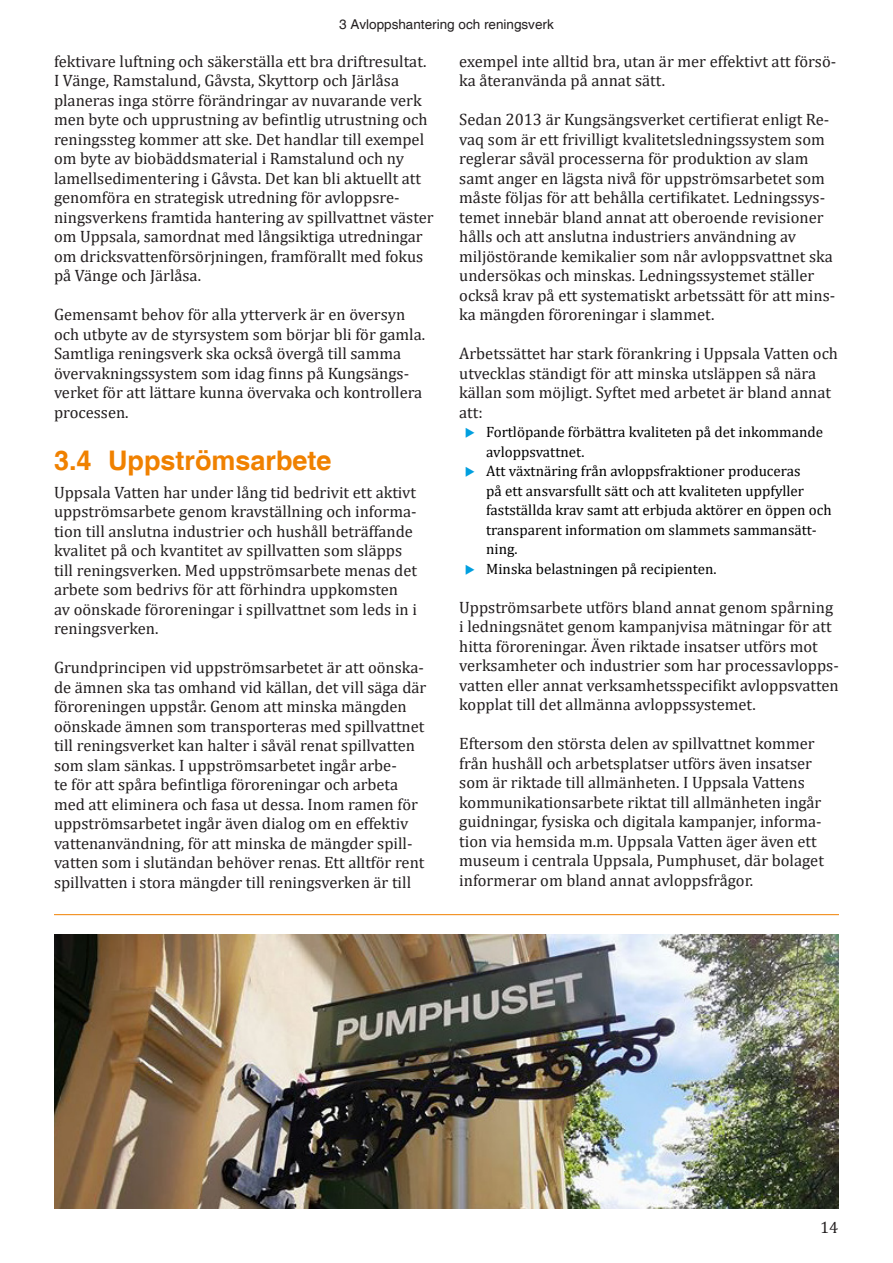
<style>
.page{position:relative;width:893px;height:1263px;background:#fff}
.page>*{position:absolute;margin:0;border:0;box-sizing:border-box;transform-origin:0 0}
.Rubrik_2{font:700 27px "Helvetica";color:#f08100}
.BRÖD{font:16.5px/19.5px "Cambria";color:#231f20}
.t1{font:15px/19.5px "Cambria";color:#000}
.Huvudfot{font:13.5px "Helvetica";color:#231f20}
</style>
<div class="page">
<hr style="left:54px;top:914px;width:785px;height:1px;background:#f08100">
<img style="left:54px;top:934px;width:785px;height:275px">
<p class="Huvudfot" style="left:339px;top:16px;width:216px">3 Avloppshantering och reningsverk</p>
<p class="BRÖD" style="left:54px;top:51px;width:374px">fektivare luftning och säkerställa ett bra driftresultat.</p>
<p class="BRÖD" style="left:54px;top:71px;width:381px">I Vänge, Ramstalund, Gåvsta, Skyttorp och Järlåsa planeras inga större förändringar av nuvarande verk men byte och upprustning av befintlig utrustning och reningssteg kommer att ske. Det handlar till exempel om byte av biobäddsmaterial i Ramstalund och ny lamellsedimentering i Gåvsta. Det kan bli aktuellt att genomföra en strategisk utredning för avloppsre&shy;ningsverkens framtida hantering av spillvattnet väster om Uppsala, samordnat med långsiktiga utredningar om dricksvattenförsörjningen, framförallt med fokus på Vänge och Järlåsa.</p>
<p class="BRÖD" style="left:54px;top:305px;width:373px">Gemensamt behov för alla ytterverk är en översyn och utbyte av de styrsystem som börjar bli för gamla.<br>Samtliga reningsverk ska också övergå till samma övervakningssystem som idag finns på Kungsängs&shy;verket för att lättare kunna övervaka och kontrollera processen.</p>
<p class="Rubrik_2" style="left:54px;top:444px;width:279px">3.4 Uppströmsarbete</p>
<p class="BRÖD" style="left:54px;top:482px;width:365px">Uppsala Vatten har under lång tid bedrivit ett aktivt uppströmsarbete genom kravställning och informa&shy;tion till anslutna industrier och hushåll beträffande kvalitet på och kvantitet av spillvatten som släpps till reningsverken. Med uppströmsarbete menas det arbete som bedrivs för att förhindra uppkomsten av oönskade föroreningar i spillvattnet som leds in i reningsverken.</p>
<p class="BRÖD" style="left:54px;top:658px;width:374px">Grundprincipen vid uppströmsarbetet är att oönska&shy;de ämnen ska tas omhand vid källan, det vill säga där föroreningen uppstår. Genom att minska mängden oönskade ämnen som transporteras med spillvattnet till reningsverket kan halter i såväl renat spillvatten som slam sänkas. I uppströmsarbetet ingår arbe-<br>te för att spåra befintliga föroreningar och arbeta med att eliminera och fasa ut dessa. Inom ramen för uppströmsarbetet ingår även dialog om en effektiv vattenanvändning, för att minska de mängder spill&shy;vatten som i slutändan behöver renas. Ett alltför rent spillvatten i stora mängder till reningsverken är till</p>
<p class="BRÖD" style="left:459px;top:51px;width:379px">exempel inte alltid bra, utan är mer effektivt att försö&shy;ka återanvända på annat sätt.</p>
<p class="BRÖD" style="left:459px;top:110px;width:378px">Sedan 2013 är Kungsängsverket certifierat enligt Re&shy;vaq som är ett frivilligt kvalitetsledningssystem som reglerar såväl processerna för produktion av slam samt anger en lägsta nivå för uppströmsarbetet som måste följas för att behålla certifikatet. Ledningssys&shy;temet innebär bland annat att oberoende revisioner hålls och att anslutna industriers användning av miljöstörande kemikalier som når avloppsvattnet ska undersökas och minskas. Ledningssystemet ställer också krav på ett systematiskt arbetssätt för att mins&shy;ka mängden föroreningar i slammet.</p>
<p class="BRÖD" style="left:459px;top:344px;width:380px">Arbetssättet har stark förankring i Uppsala Vatten och utvecklas ständigt för att minska utsläppen så nära källan som möjligt. Syftet med arbetet är bland annat att:</p>
<p class="t1" style="left:486px;top:422px;width:338px">Fortlöpande förbättra kvaliteten på det inkommande avloppsvattnet.</p>
<p class="t1" style="left:486px;top:461px;width:347px">Att växtnäring från avloppsfraktioner produceras<br>på ett ansvarsfullt sätt och att kvaliteten uppfyller fastställda krav samt att erbjuda aktörer en öppen och transparent information om slammets sammansätt&shy;ning.</p>
<p class="t1" style="left:486px;top:559px;width:232px">Minska belastningen på recipienten.</p>
<p class="BRÖD" style="left:459px;top:597px;width:381px">Uppströmsarbete utförs bland annat genom spårning i ledningsnätet genom kampanjvisa mätningar för att hitta föroreningar. Även riktade insatser utförs mot verksamheter och industrier som har processavlopps&shy;vatten eller annat verksamhetsspecifikt avloppsvatten kopplat till det allmänna avloppssystemet.</p>
<p class="BRÖD" style="left:459px;top:734px;width:366px">Eftersom den största delen av spillvattnet kommer från hushåll och arbetsplatser utförs även insatser som är riktade till allmänheten. I Uppsala Vattens kommunikationsarbete riktat till allmänheten ingår guidningar, fysiska och digitala kampanjer, informa&shy;tion via hemsida m.m. Uppsala Vatten äger även ett museum i centrala Uppsala, Pumphuset, där bolaget informerar om bland annat avloppsfrågor.</p>
<p class="BRÖD" style="left:820px;top:1218px;width:20px">14</p>
</div>
